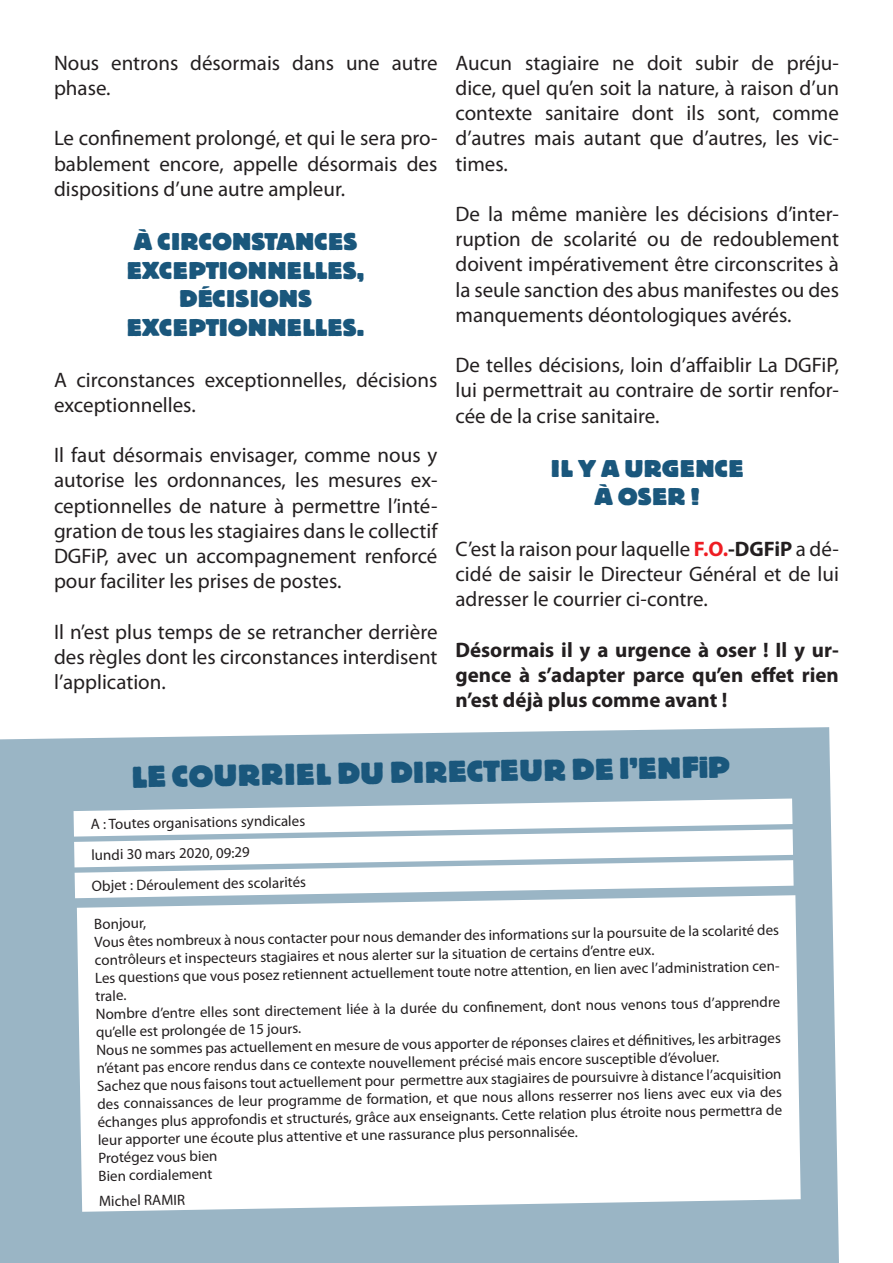
<style>
.page{position:relative;width:893px;height:1263px;background:#fff}
.page>*{position:absolute;margin:0;border:0;box-sizing:border-box;transform-origin:0 0}
.t1{font:800 30px "Block BE";color:#1a577c}
.t2{font:800 24px "Block BE";letter-spacing:.02em;color:#1a577c}
.t3{font:800 24px "Block BE";letter-spacing:.04em;color:#1a577c}
.t4{font:21px/25.2px "Myriad Pro";color:#231f20;text-align:justify}
.t5{font:700 21px/25.2px "Myriad Pro";color:#231f20;text-align:justify}
.t6{font:15px/18px "Myriad Pro";color:#231f20}
.s1{font-weight:700;color:#ee1d23}
.s2{font-weight:700}
</style>
<div class="page">
<div style="left:0;top:727px;width:839px;height:536px;background:#9ab5c5"></div>
<svg style="left:77px;top:895px;width:724px;height:317px"></svg>
<svg style="left:74px;top:798px;width:720px;height:100px"></svg>
<p class="t4" style="left:54px;top:50px;width:385px">Nous entrons désormais dans une autre phase.</p>
<p class="t4" style="left:54px;top:125px;width:385px">Le confinement prolongé, et qui le sera pro&shy;bablement encore, appelle désormais des dispositions d’une autre ampleur.</p>
<p class="t2" style="left:134px;top:228px;width:225px">À CIRCONSTANCES</p>
<p class="t2" style="left:127px;top:257px;width:239px">EXCEPTIONNELLES,</p>
<p class="t2" style="left:179px;top:286px;width:134px">DÉCISIONS</p>
<p class="t2" style="left:127px;top:314px;width:239px">EXCEPTIONNELLES.</p>
<p class="t4" style="left:54px;top:367px;width:385px">A circonstances exceptionnelles, décisions exceptionnelles.</p>
<p class="t4" style="left:54px;top:442px;width:385px">Il faut désormais envisager, comme nous y autorise les ordonnances, les mesures ex&shy;ceptionnelles de nature à permettre l’inté&shy;gration de tous les stagiaires dans le collectif DGFiP, avec un accompagnement renforcé pour faciliter les prises de postes.</p>
<p class="t4" style="left:54px;top:619px;width:385px">Il n’est plus temps de se retrancher derrière des règles dont les circonstances interdisent l’application.</p>
<p class="t4" style="left:455px;top:50px;width:385px">Aucun stagiaire ne doit subir de préju&shy;dice, quel qu’en soit la nature, à raison d’un contexte sanitaire dont ils sont, comme d’autres mais autant que d’autres, les vic&shy;times.</p>
<p class="t4" style="left:455px;top:201px;width:385px">De la même manière les décisions d’inter&shy;ruption de scolarité ou de redoublement doivent impérativement être circonscrites à la seule sanction des abus manifestes ou des manquements déontologiques avérés.</p>
<p class="t4" style="left:455px;top:352px;width:385px">De telles décisions, loin d’affaiblir La DGFiP, lui permettrait au contraire de sortir renfor&shy;cée de la crise sanitaire.</p>
<p class="t3" style="left:551px;top:455px;width:194px">IL Y A URGENCE</p>
<p class="t2" style="left:594px;top:484px;width:107px">À OSER !</p>
<p class="t4" style="left:455px;top:536px;width:385px">C’est la raison pour laquelle <span class="s1">F.O.</span><span class="s2">-DGFiP</span> a dé&shy;cidé de saisir le Directeur Général et de lui adresser le courrier ci-contre.</p>
<p class="t5" style="left:455px;top:636px;width:385px">Désormais il y a urgence à oser ! Il y ur&shy;gence à s’adapter parce qu’en effet rien n’est déjà plus comme avant !</p>
<p class="t1" style="left:132px;top:760px;width:599px;rotate:-1deg">LE COURRIEL DU DIRECTEUR DE l’ENFiP</p>
<p class="t6" style="left:91px;top:815px;width:216px;rotate:-1deg">A : Toutes organisations syndicales</p>
<p class="t6" style="left:91px;top:846px;width:160px;rotate:-1deg">lundi 30 mars 2020, 09:29</p>
<p class="t6" style="left:92px;top:876px;width:216px;rotate:-1deg">Objet : Déroulement des scolarités</p>
<p class="t6" style="left:94px;top:914px;width:54px;rotate:-1deg">Bonjour,</p>
<p class="t6" style="left:94px;top:932px;width:686px;rotate:-1deg">Vous êtes nombreux à nous contacter pour nous demander des informations sur la poursuite de la scolarité des contrôleurs et inspecteurs stagiaires et nous alerter sur la situation de certains d’entre eux.</p>
<p class="t6" style="left:95px;top:968px;width:689px;rotate:-1deg">Les questions que vous posez retiennent actuellement toute notre attention, en lien avec l’administration cen&shy;trale.</p>
<p class="t6" style="left:96px;top:1004px;width:686px;rotate:-1deg">Nombre d’entre elles sont directement liée à la durée du confi nement, dont nous venons tous d’apprendre qu’elle est prolongée de 15 jours.</p>
<p class="t6" style="left:96px;top:1040px;width:686px;rotate:-1deg">Nous ne sommes pas actuellement en mesure de vous apporter de réponses claires et défi nitives, les arbitrages n’étant pas encore rendus dans ce contexte nouvellement précisé mais encore susceptible d’évoluer.</p>
<p class="t6" style="left:97px;top:1076px;width:686px;text-align:justify;rotate:-1deg">Sachez que nous faisons tout actuellement pour permettre aux stagiaires de poursuivre à distance l’acquisition des connaissances de leur programme de formation, et que nous allons resserrer nos liens avec eux via des échanges plus approfondis et structurés, grâce aux enseignants. Cette relation plus étroite nous permettra de leur apporter une écoute plus attentive et une rassurance plus personnalisée.</p>
<p class="t6" style="left:98px;top:1148px;width:121px;rotate:-1deg">Protégez vous bien</p>
<p class="t6" style="left:98px;top:1166px;width:115px;rotate:-1deg">Bien cordialement</p>
<p class="t6" style="left:99px;top:1192px;width:88px;rotate:-1deg">Michel RAMIR</p>
</div>
